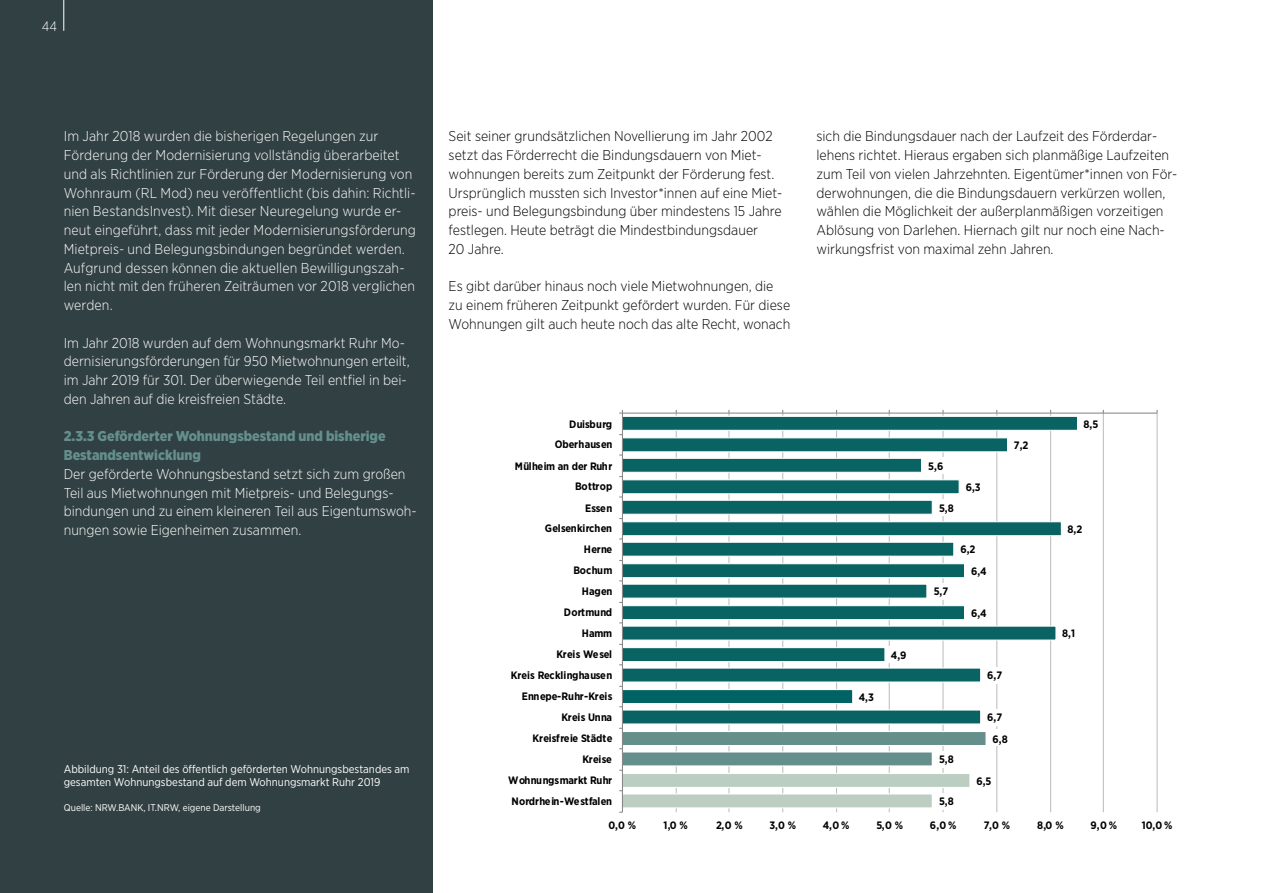
<style>
.page{position:relative;width:1263px;height:893px;background:#fff}
.page>*{position:absolute;margin:0;border:0;box-sizing:border-box;transform-origin:0 0}
.t1{font:300 14.25px/18.8px "Gotham Narrow";color:#fff}
.t2{font:300 14.25px/18.8px "Gotham Narrow";color:#000}
.t3{font:900 14.25px/18.8px "Gotham Narrow";color:#648f8b}
.t4{font:300 13.5px "Gotham Narrow";color:#fff}
.t5{font:11.25px/13.5px "Gotham Narrow";color:#fff}
.t6{font:700 10.8px/20.4px "Gotham Narrow";letter-spacing:-.02em;color:#000;text-align:right}
.t7{font:700 10.8px/20.4px "Gotham Narrow";color:#000;text-align:right}
.t8{font:700 10.8px/20.4px "Gotham Narrow";letter-spacing:.015em;color:#000;text-align:right}
.t9{font:9.75px "Gotham Narrow";color:#fff}
</style>
<div class="page">
<hr style="left:1262px;top:0;width:1px;height:893px;background:#314042">
<div style="left:0;top:0;width:432px;height:893px;background:#314042"></div>
<hr style="left:676px;top:413px;width:1px;height:399px;background:#bfbfbf">
<hr style="left:728px;top:413px;width:1px;height:399px;background:#bfbfbf">
<hr style="left:782px;top:413px;width:1px;height:399px;background:#bfbfbf">
<hr style="left:836px;top:413px;width:1px;height:399px;background:#bfbfbf">
<hr style="left:889px;top:413px;width:1px;height:399px;background:#bfbfbf">
<hr style="left:942px;top:413px;width:1px;height:399px;background:#bfbfbf">
<hr style="left:996px;top:413px;width:1px;height:399px;background:#bfbfbf">
<hr style="left:1050px;top:413px;width:1px;height:399px;background:#bfbfbf">
<hr style="left:1103px;top:413px;width:1px;height:399px;background:#bfbfbf">
<hr style="left:1156px;top:413px;width:2px;height:399px;background:#bfbfbf">
<div style="left:622px;top:731px;width:364px;height:14px;background:#658f8b"></div>
<div style="left:622px;top:731px;width:364px;height:15px;border:1px solid #fff"></div>
<div style="left:622px;top:752px;width:310px;height:14px;background:#658f8b"></div>
<div style="left:622px;top:751px;width:311px;height:15px;border:1px solid #fff"></div>
<div style="left:622px;top:773px;width:348px;height:14px;background:#bccec2"></div>
<div style="left:622px;top:773px;width:348px;height:15px;border:1px solid #fff"></div>
<div style="left:622px;top:794px;width:310px;height:14px;background:#bccec2"></div>
<div style="left:622px;top:793px;width:311px;height:15px;border:1px solid #fff"></div>
<svg style="left:623px;top:415px;width:454px;height:310px"></svg>
<hr style="left:622px;top:413px;width:535px;height:1px;background:#898989">
<hr style="left:622px;top:413px;width:1px;height:399px;background:#898989">
<div style="left:1010px;top:436px;width:22px;height:16px;background:#fff"></div>
<div style="left:925px;top:458px;width:22px;height:16px;background:#fff"></div>
<div style="left:963px;top:478px;width:21px;height:16px;background:#fff"></div>
<div style="left:936px;top:500px;width:21px;height:16px;background:#fff"></div>
<div style="left:1064px;top:520px;width:21px;height:16px;background:#fff"></div>
<div style="left:957px;top:542px;width:22px;height:16px;background:#fff"></div>
<div style="left:968px;top:562px;width:22px;height:16px;background:#fff"></div>
<div style="left:931px;top:584px;width:20px;height:16px;background:#fff"></div>
<div style="left:968px;top:604px;width:22px;height:16px;background:#fff"></div>
<div style="left:1059px;top:626px;width:19px;height:16px;background:#fff"></div>
<div style="left:888px;top:646px;width:22px;height:16px;background:#fff"></div>
<div style="left:984px;top:667px;width:21px;height:17px;background:#fff"></div>
<div style="left:855px;top:688px;width:22px;height:16px;background:#fff"></div>
<div style="left:984px;top:709px;width:21px;height:17px;background:#fff"></div>
<div style="left:990px;top:730px;width:21px;height:16px;background:#fff"></div>
<div style="left:936px;top:751px;width:21px;height:16px;background:#fff"></div>
<div style="left:936px;top:793px;width:21px;height:16px;background:#fff"></div>
<hr style="left:63px;top:0;width:1px;height:31px;background:#fff">
<p class="t4" style="left:42px;top:18px;width:17px">44</p>
<p class="t1" style="left:64px;top:127px;width:354px">Im Jahr 2018 wurden die bisherigen Regelungen zur Förderung der Modernisierung vollständig überarbeitet und als Richtlinien zur Förderung der Modernisierung von Wohnraum (RL Mod) neu veröffentlicht (bis dahin: Richtli&shy;nien BestandsInvest). Mit dieser Neuregelung wurde er&shy;neut eingeführt, dass mit jeder Modernisierungsförderung Mietpreis- und Belegungsbindungen begründet werden.<br>Aufgrund dessen können die aktuellen Bewilligungszah&shy;len nicht mit den früheren Zeiträumen vor 2018 verglichen werden.</p>
<p class="t1" style="left:64px;top:333px;width:347px">Im Jahr 2018 wurden auf dem Wohnungsmarkt Ruhr Mo&shy;dernisierungsförderungen für 950 Mietwohnungen erteilt, im Jahr 2019 für 301. Der überwiegende Teil entfiel in bei&shy;den Jahren auf die kreisfreien Städte.</p>
<p class="t3" style="left:64px;top:427px;width:323px">2.3.3 Geförderter Wohnungsbestand und bisherige<br>Bestandsentwicklung</p>
<p class="t1" style="left:64px;top:464px;width:354px">Der geförderte Wohnungsbestand setzt sich zum großen Teil aus Mietwohnungen mit Mietpreis- und Belegungs&shy;bindungen und zu einem kleineren Teil aus Eigentumswoh&shy;nungen sowie Eigenheimen zusammen.</p>
<p class="t5" style="left:64px;top:762px;width:347px">Abbildung 31: Anteil des öffentlich geförderten Wohnungsbestandes am gesamten Wohnungsbestand auf dem Wohnungsmarkt Ruhr 2019</p>
<p class="t9" style="left:64px;top:802px;width:198px">Quelle: NRW.BANK, IT.NRW, eigene Darstellung</p>
<p class="t2" style="left:449px;top:127px;width:335px">Seit seiner grundsätzlichen Novellierung im Jahr 2002 setzt das Förderrecht die Bindungsdauern von Miet&shy;wohnungen bereits zum Zeitpunkt der Förderung fest.<br>Ursprünglich mussten sich Investor*innen auf eine Miet&shy;preis- und Belegungsbindung über mindestens 15 Jahre festlegen. Heute beträgt die Mindestbindungsdauer<br>20 Jahre.</p>
<p class="t2" style="left:449px;top:277px;width:343px">Es gibt darüber hinaus noch viele Mietwohnungen, die zu einem früheren Zeitpunkt gefördert wurden. Für diese<br>Wohnungen gilt auch heute noch das alte Recht, wonach</p>
<p class="t2" style="left:816px;top:127px;width:362px">sich die Bindungsdauer nach der Laufzeit des Förderdar&shy;lehens richtet. Hieraus ergaben sich planmäßige Laufzeiten zum Teil von vielen Jahrzehnten. Eigentümer*innen von För&shy;derwohnungen, die die Bindungsdauern verkürzen wollen, wählen die Möglichkeit der außerplanmäßigen vorzeitigen Ablösung von Darlehen. Hiernach gilt nur noch eine Nach&shy;wirkungsfrist von maximal zehn Jahren.</p>
<p class="t7" style="left:555px;top:414px;width:59px">Duisburg<br>Oberhausen</p>
<p class="t7" style="left:515px;top:455px;width:99px">Mülheim an der Ruhr<br>Bottrop</p>
<p class="t7" style="left:545px;top:497px;width:69px">Essen<br>Gelsenkirchen</p>
<p class="t8" style="left:573px;top:539px;width:41px">Herne<br>Bochum</p>
<p class="t8" style="left:564px;top:581px;width:50px">Hagen<br>Dortmund</p>
<p class="t6" style="left:556px;top:623px;width:57px">Hamm<br>Kreis Wesel</p>
<p class="t6" style="left:511px;top:665px;width:103px">Kreis Recklinghausen<br>Ennepe-Ruhr-Kreis</p>
<p class="t6" style="left:533px;top:707px;width:81px">Kreis Unna<br>Kreisfreie Städte</p>
<p class="t6" style="left:508px;top:749px;width:105px">Kreise<br>Wohnungsmarkt Ruhr</p>
<p class="t7" style="left:512px;top:791px;width:102px">Nordrhein-Westfalen</p>
<p class="t6" style="left:859px;top:687px;width:17px">4,3</p>
<p class="t6" style="left:891px;top:645px;width:17px">4,9</p>
<p class="t6" style="left:928px;top:455px;width:17px">5,6</p>
<p class="t6" style="left:939px;top:497px;width:16px">5,8</p>
<p class="t6" style="left:966px;top:477px;width:16px">6,3</p>
<p class="t6" style="left:934px;top:581px;width:16px">5,7</p>
<p class="t6" style="left:971px;top:539px;width:17px;line-height:21.5px;text-align:left;text-indent:-11px">6,2<br>6,4</p>
<p class="t6" style="left:971px;top:603px;width:17px">6,4</p>
<p class="t6" style="left:1014px;top:435px;width:16px">7,2</p>
<p class="t6" style="left:987px;top:665px;width:16px">6,7</p>
<p class="t6" style="left:939px;top:749px;width:16px">5,8</p>
<p class="t6" style="left:939px;top:791px;width:16px">5,8</p>
<p class="t6" style="left:987px;top:707px;width:22px;line-height:21.5px;text-align:center">6,7<br>6,8</p>
<p class="t6" style="left:976px;top:771px;width:17px">6,5</p>
<p class="t6" style="left:1083px;top:414px;width:16px">8,5</p>
<p class="t6" style="left:1067px;top:519px;width:16px">8,2</p>
<p class="t6" style="left:1062px;top:623px;width:14px">8,1</p>
<p class="t6" style="left:608px;top:815px;width:29px">0,0 %</p>
<p class="t6" style="left:663px;top:815px;width:26px">1,0 %</p>
<p class="t6" style="left:716px;top:815px;width:28px">2,0 %</p>
<p class="t6" style="left:770px;top:815px;width:28px">3,0 %</p>
<p class="t6" style="left:823px;top:815px;width:28px">4,0 %</p>
<p class="t6" style="left:876px;top:815px;width:28px">5,0 %</p>
<p class="t6" style="left:930px;top:815px;width:28px">6,0 %</p>
<p class="t6" style="left:984px;top:815px;width:28px">7,0 %</p>
<p class="t6" style="left:1037px;top:815px;width:28px">8,0 %</p>
<p class="t6" style="left:1090px;top:815px;width:28px">9,0 %</p>
<p class="t6" style="left:1142px;top:815px;width:32px">10,0 %</p>
</div>
